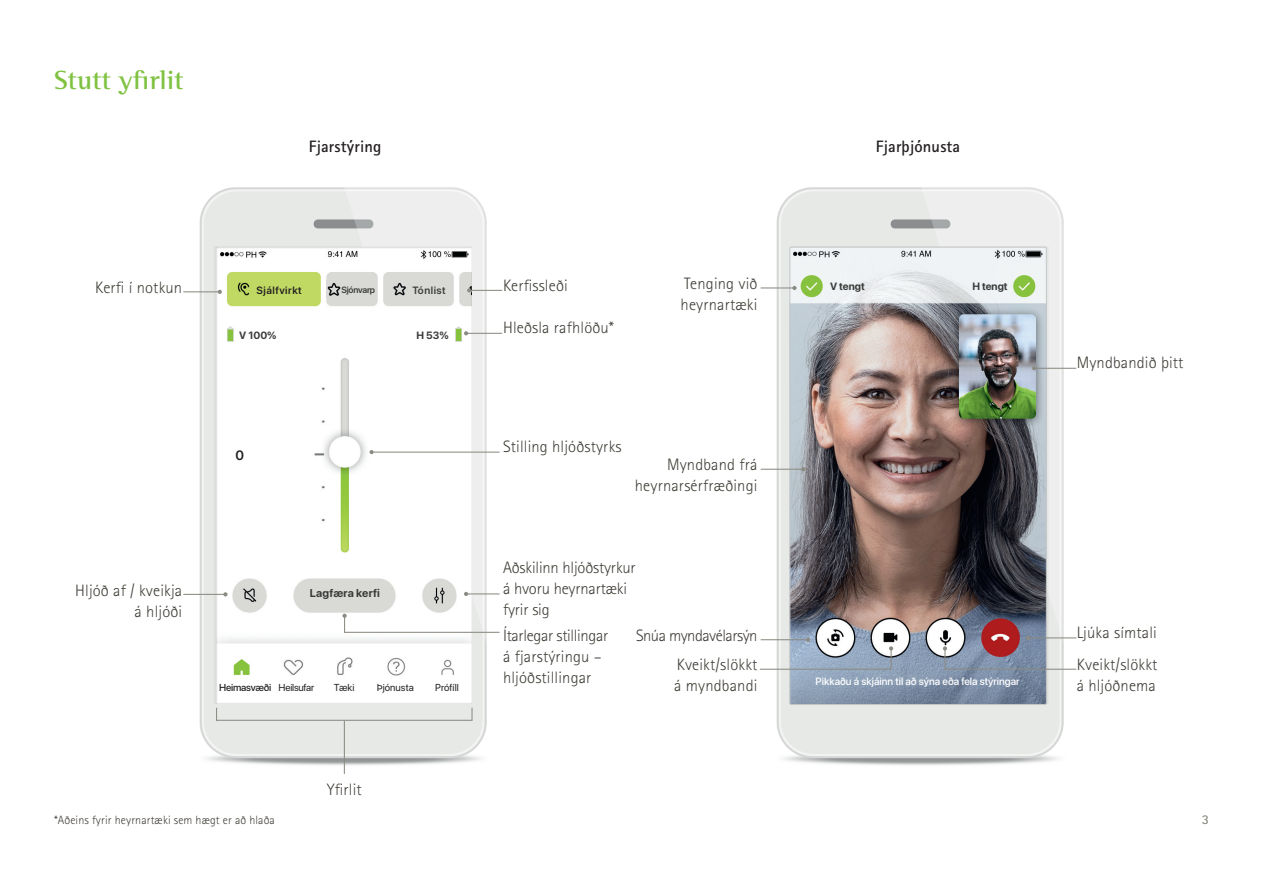
<style>
.page{position:relative;width:1263px;height:893px;background:#fff}
.page>*{position:absolute;margin:0;border:0;box-sizing:border-box;transform-origin:0 0}
.t1{font:700 27px "Rotis Semi Serif Pro";color:#7fc241}
.t2{font:300 16.5px/21px "Rotis Sans Serif Pro";letter-spacing:.01em;color:#3f3d36}
.t3{font:300 16.5px/21px "Rotis Sans Serif Pro";letter-spacing:-.01em;color:#3f3d36}
.t4{font:300 16.5px/29px "Rotis Sans Serif Pro";letter-spacing:-.03em;color:#3f3d36;text-align:right}
.t5{font:700 16.5px "Rotis Sans Serif Pro";letter-spacing:.01em;color:#231f20}
.t6{font:700 13.5px "Rotis Sans Serif Pro";color:#8b8b83}
.t7{font:600 13.5px "SF Pro Display";color:#231f20}
.t8{font:300 12px "Rotis Sans Serif Pro";letter-spacing:.01em;color:#3f3d36}
.t9{font:700 11.25px "SF Pro Display";letter-spacing:.02em;color:#383b39}
.t10{font:500 10.5px "SF Pro Display";color:#fff}
.t11{font:700 10.5px "SF Pro Display";color:#383b39}
.t12{font:600 10.5px "SF Pro Display";letter-spacing:.05em;color:#231f20}
.t13{font:600 10.5px "SF Pro Display";letter-spacing:.05em;color:#383b39}
.t14{font:500 10.05px "SF Pro Display";letter-spacing:-.02em;color:#231f20}
.t15{font:10.05px "SF Pro Display";letter-spacing:.005em;color:#231f20}
.t16{font:600 9px "SF Pro Display";letter-spacing:-.025em;color:#383b39}
.s1{font-weight:400}
</style>
<div class="page">
<img style="left:183px;top:187px;width:320px;height:587px">
<img style="left:760px;top:187px;width:317px;height:578px">
<div style="left:216px;top:247px;width:257px;height:456px;background:#231f20;opacity:.3"></div>
<img style="left:792px;top:249px;width:252px;height:454px">
<div style="left:790px;top:247px;width:256px;height:458px;border:1px solid #c4c6c8;border-radius:2px"></div>
<img style="left:327px;top:280px;width:24px;height:18px">
<hr style="left:183px;top:291px;width:37px;height:1px;background:#8b8b83">
<svg style="left:218px;top:290px;width:4px;height:4px"></svg>
<hr style="left:183px;top:594px;width:42px;height:1px;background:#8b8b83">
<svg style="left:223px;top:592px;width:5px;height:4px"></svg>
<hr style="left:216px;top:720px;width:256px;height:1px;background:#8b8b83">
<svg style="left:216px;top:708px;width:1px;height:12px"></svg>
<svg style="left:471px;top:708px;width:1px;height:12px"></svg>
<hr style="left:344px;top:721px;width:1px;height:53px;background:#8b8b83">
<hr style="left:469px;top:290px;width:33px;height:1px;background:#8b8b83">
<svg style="left:467px;top:288px;width:4px;height:4px"></svg>
<hr style="left:466px;top:333px;width:36px;height:1px;background:#8b8b83">
<svg style="left:464px;top:331px;width:4px;height:4px"></svg>
<hr style="left:466px;top:593px;width:34px;height:1px;background:#8b8b83">
<svg style="left:464px;top:592px;width:4px;height:4px"></svg>
<hr style="left:344px;top:632px;width:156px;height:1px;background:#8b8b83">
<hr style="left:372px;top:452px;width:128px;height:1px;background:#8b8b83">
<svg style="left:369px;top:450px;width:5px;height:4px"></svg>
<hr style="left:761px;top:287px;width:33px;height:1px;background:#8b8b83">
<svg style="left:792px;top:286px;width:4px;height:4px"></svg>
<hr style="left:761px;top:469px;width:42px;height:1px;background:#8b8b83">
<svg style="left:801px;top:467px;width:4px;height:4px"></svg>
<hr style="left:761px;top:639px;width:47px;height:1px;background:#8b8b83">
<svg style="left:806px;top:638px;width:4px;height:4px"></svg>
<hr style="left:1034px;top:368px;width:42px;height:1px;background:#8b8b83">
<svg style="left:1032px;top:366px;width:4px;height:4px"></svg>
<hr style="left:1028px;top:637px;width:48px;height:1px;background:#8b8b83">
<svg style="left:1026px;top:636px;width:4px;height:4px"></svg>
<hr style="left:760px;top:669px;width:131px;height:1px;background:#8b8b83">
<hr style="left:944px;top:669px;width:132px;height:1px;background:#8b8b83">
<hr style="left:890px;top:648px;width:2px;height:22px;background:#8b8b83">
<svg style="left:889px;top:646px;width:4px;height:4px"></svg>
<svg style="left:943px;top:646px;width:4px;height:24px"></svg>
<svg style="left:342px;top:614px;width:5px;height:19px"></svg>
<h1 class="t1" style="left:54px;top:63px;width:131px">Stutt yfirlit</h1>
<p class="t5" style="left:309px;top:136px;width:74px">Fjarstýring</p>
<p class="t5" style="left:876px;top:136px;width:86px">Fjarþjónusta</p>
<p class="t2" style="left:681px;top:273px;width:78px">Tenging við heyrnartæki</p>
<p class="t2" style="left:503px;top:275px;width:66px">Kerfissleði</p>
<p class="t2" style="left:503px;top:318px;width:113px">Hleðsla rafhlöðu*</p>
<p class="t2" style="left:95px;top:277px;width:88px">Kerfi í notkun</p>
<p class="t11" style="left:972px;top:280px;width:37px">H tengt</p>
<p class="t11" style="left:830px;top:280px;width:36px">V tengt</p>
<p class="t16" style="left:341px;top:285px;width:35px">Sjónvarp</p>
<p class="t13" style="left:412px;top:284px;width:35px">Tónlist</p>
<p class="t11" style="left:416px;top:329px;width:34px">H 53%</p>
<p class="t12" style="left:256px;top:284px;width:47px">Sjálfvirkt</p>
<p class="t11" style="left:239px;top:329px;width:39px">V 100%</p>
<p class="t7" style="left:236px;top:447px;width:10px">0</p>
<p class="t2" style="left:75px;top:580px;width:108px;text-align:right">Hljóð af / kveikja á hljóði</p>
<p class="t9" style="left:310px;top:587px;width:72px">Lagfæra kerfi</p>
<p class="t14" style="left:219px;top:682px;width:97px">Heimasvæði <span class="s1">Heilsufar</span></p>
<p class="t15" style="left:334px;top:682px;width:22px">Tæki</p>
<p class="t15" style="left:377px;top:682px;width:39px">Þjónusta</p>
<p class="t15" style="left:435px;top:682px;width:25px">Prófíll</p>
<p class="t2" style="left:327px;top:779px;width:37px">Yfirlit</p>
<p class="t8" style="left:54px;top:813px;width:222px">*Aðeins fyrir heyrnartæki sem hægt er að hlaða</p>
<p class="t2" style="left:503px;top:436px;width:120px">Stilling hljóðstyrks</p>
<p class="t2" style="left:635px;top:455px;width:124px;text-align:right">Myndband frá heyrnarsérfræðingi</p>
<p class="t3" style="left:503px;top:557px;width:134px">Aðskilinn hljóðstyrkur á hvoru heyrnartæki fyrir sig</p>
<p class="t2" style="left:503px;top:625px;width:107px">Ítarlegar stillingar á fjarstýringu – hljóðstillingar</p>
<p class="t4" style="left:636px;top:621px;width:123px">Snúa myndavélarsýn<br>Kveikt/slökkt</p>
<p class="t2" style="left:674px;top:675px;width:85px">á myndbandi</p>
<p class="t10" style="left:816px;top:675px;width:206px">Pikkaðu á skjáinn til að sýna eða fela stýringar</p>
<p class="t2" style="left:1077px;top:353px;width:108px">Myndbandið þitt</p>
<p class="t2" style="left:1077px;top:617px;width:82px;line-height:32.1px">Ljúka símtali<br>Kveikt/slökkt</p>
<p class="t2" style="left:1077px;top:675px;width:81px">á hljóðnema</p>
<p class="t6" style="left:1202px;top:811px;width:9px">3</p>
</div>
